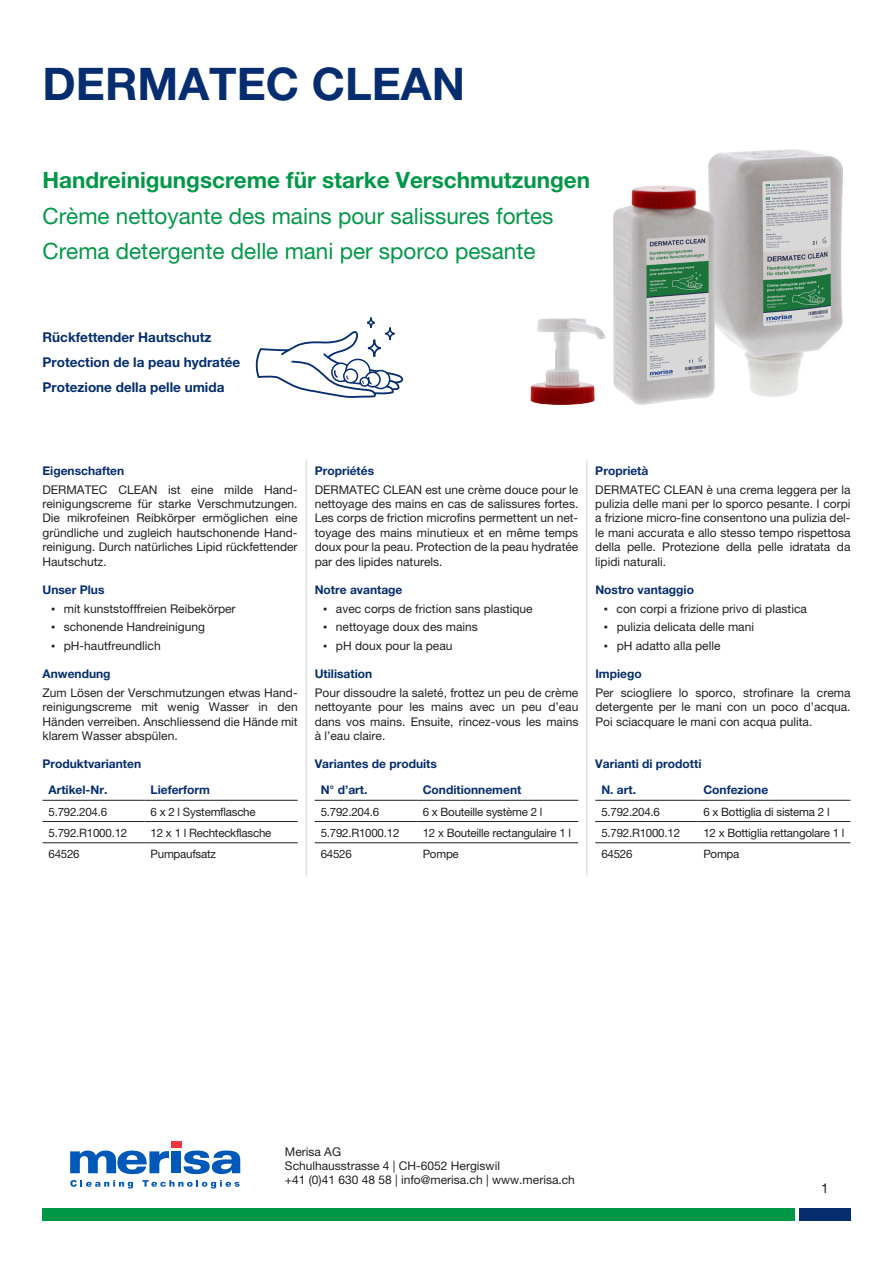
<style>
.page{position:relative;width:893px;height:1263px;background:#fff}
.page>*{position:absolute;margin:0;border:0;box-sizing:border-box;transform-origin:0 0}
.t1{font:700 45px "Helvetica Neue SL";color:#052d6f}
.t2{font:22.5px/35.5px "Helvetica Neue SL";color:#009847}
.t3{font:700 22.5px "Helvetica Neue SL";color:#009847}
.t4{font:700 13.5px/24.8px "Helvetica Neue SL";color:#052d6f}
.t5{font:13.5px "Helvetica Neue SL";color:#231f20}
.t6{font:12px/14.4px "Helvetica Neue SL";color:#231f20;text-align:justify}
.t7{font:700 12px/25.8px "Helvetica Neue SL";color:#052d6f}
.t8{font:11.55px "Helvetica Neue SL";letter-spacing:-.02em;color:#231f20}
.s1{font-family:"Tahoma"}
</style>
<div class="page">
<div style="left:799px;top:1208px;width:51px;height:12px;background:#052d6f"></div>
<svg style="left:70px;top:1180px;width:63px;height:8px"></svg>
<svg style="left:142px;top:1180px;width:98px;height:8px"></svg>
<svg style="left:70px;top:1150px;width:99px;height:24px"></svg>
<div style="left:172px;top:1151px;width:9px;height:22px;background:#0058b8"></div>
<div style="left:171px;top:1142px;width:10px;height:6px;background:#fb333e"></div>
<svg style="left:184px;top:1150px;width:56px;height:24px"></svg>
<div style="left:43px;top:1208px;width:752px;height:12px;background:#009847"></div>
<hr style="left:306px;top:459px;width:1px;height:119px;background:#d1d2d4">
<hr style="left:586px;top:459px;width:1px;height:119px;background:#d1d2d4">
<hr style="left:306px;top:578px;width:1px;height:85px;background:#d1d2d4">
<hr style="left:586px;top:578px;width:1px;height:85px;background:#d1d2d4">
<hr style="left:306px;top:663px;width:1px;height:90px;background:#d1d2d4">
<hr style="left:586px;top:663px;width:1px;height:90px;background:#d1d2d4">
<hr style="left:306px;top:753px;width:1px;height:124px;background:#d1d2d4">
<hr style="left:586px;top:753px;width:1px;height:124px;background:#d1d2d4">
<hr style="left:43px;top:800px;width:102px;height:1px;background:#231f20">
<hr style="left:145px;top:800px;width:153px;height:1px;background:#231f20">
<hr style="left:43px;top:821px;width:102px;height:1px;background:#231f20">
<hr style="left:145px;top:821px;width:153px;height:1px;background:#231f20">
<hr style="left:43px;top:842px;width:102px;height:1px;background:#231f20">
<hr style="left:145px;top:842px;width:153px;height:1px;background:#231f20">
<hr style="left:315px;top:800px;width:102px;height:1px;background:#231f20">
<hr style="left:417px;top:800px;width:161px;height:1px;background:#231f20">
<hr style="left:315px;top:821px;width:102px;height:1px;background:#231f20">
<hr style="left:417px;top:821px;width:161px;height:1px;background:#231f20">
<hr style="left:315px;top:842px;width:102px;height:1px;background:#231f20">
<hr style="left:417px;top:842px;width:161px;height:1px;background:#231f20">
<hr style="left:595px;top:800px;width:102px;height:1px;background:#231f20">
<hr style="left:697px;top:800px;width:153px;height:1px;background:#231f20">
<hr style="left:595px;top:821px;width:102px;height:1px;background:#231f20">
<hr style="left:697px;top:821px;width:153px;height:1px;background:#231f20">
<hr style="left:595px;top:842px;width:102px;height:1px;background:#231f20">
<hr style="left:697px;top:842px;width:153px;height:1px;background:#231f20">
<svg style="left:256px;top:331px;width:147px;height:67px"></svg>
<div style="left:385px;top:327px;width:10px;height:13px;border:2px solid #052d6f;border-radius:50%"></div>
<div style="left:367px;top:339px;width:15px;height:18px;border:2px solid #052d6f;border-radius:50%"></div>
<div style="left:366px;top:317px;width:9px;height:11px;border:2px solid #052d6f;border-radius:50%"></div>
<img style="left:614px;top:150px;width:229px;height:255px">
<img style="left:530px;top:318px;width:76px;height:87px">
<h1 class="t1" style="left:43px;top:56px;width:424px">DERMATEC CLEAN</h1>
<h2 class="t3" style="left:43px;top:166px;width:549px">Handreinigungscreme für starke Verschmutzungen</h2>
<h2 class="t2" style="left:43px;top:198px;width:512px">Crème nettoyante des mains pour salissures fortes<br>Crema detergente delle mani per sporco pesante</h2>
<p class="t4" style="left:43px;top:325px;width:199px">Rückfettender Hautschutz<br>Protection de la peau hydratée<br>Protezione della pelle umida</p>
<p class="t7" style="left:43px;top:457px;width:83px">Eigenschaften</p>
<p class="t6" style="left:43px;top:482px;width:257px">DERMATEC CLEAN ist eine milde Hand&shy;reinigungscreme für starke Verschmutzungen.<br>Die mikrofeinen Reibkörper ermöglichen eine gründliche und zugleich hautschonende Hand&shy;reinigung. Durch natürliches Lipid rückfettender Hautschutz.</p>
<p class="t7" style="left:43px;top:576px;width:64px">Unser Plus</p>
<p class="t6" style="left:51px;top:601px;width:186px"><span class="s1">▪</span> mit kunststofffreien Reibekörper</p>
<p class="t6" style="left:51px;top:619px;width:155px"><span class="s1">▪</span> schonende Handreinigung</p>
<p class="t6" style="left:51px;top:638px;width:111px"><span class="s1">▪</span> pH-hautfreundlich</p>
<p class="t7" style="left:43px;top:661px;width:70px">Anwendung</p>
<p class="t6" style="left:43px;top:685px;width:257px">Zum Lösen der Verschmutzungen etwas Hand&shy;reinigungscreme mit wenig Wasser in den Händen verreiben. Anschliessend die Hände mit klarem Wasser abspülen.</p>
<p class="t7" style="left:49px;top:751px;width:94px;text-indent:-6px">Produktvarianten<br>Artikel-Nr.</p>
<p class="t7" style="left:151px;top:777px;width:61px">Lieferform</p>
<p class="t8" style="left:49px;top:804px;width:60px">5.792.204.6</p>
<p class="t8" style="left:151px;top:804px;width:107px">6 x 2 l Systemflasche</p>
<p class="t8" style="left:49px;top:826px;width:80px">5.792.R1000.12</p>
<p class="t8" style="left:151px;top:826px;width:122px">12 x 1 l Rechteckflasche</p>
<p class="t8" style="left:49px;top:847px;width:33px">64526</p>
<p class="t8" style="left:151px;top:847px;width:67px">Pumpaufsatz</p>
<p class="t7" style="left:315px;top:457px;width:61px">Propriétés</p>
<p class="t6" style="left:315px;top:482px;width:265px">DERMATEC CLEAN est une crème douce pour le nettoyage des mains en cas de salissures fortes.<br>Les corps de friction microfins permettent un net&shy;toyage des mains minutieux et en même temps doux pour la peau. Protection de la peau hydratée par des lipides naturels.</p>
<p class="t7" style="left:315px;top:576px;width:89px">Notre avantage</p>
<p class="t6" style="left:323px;top:601px;width:211px"><span class="s1">▪</span> avec corps de friction sans plastique</p>
<p class="t6" style="left:323px;top:619px;width:156px"><span class="s1">▪</span> nettoyage doux des mains</p>
<p class="t6" style="left:323px;top:638px;width:131px"><span class="s1">▪</span> pH doux pour la peau</p>
<p class="t7" style="left:315px;top:661px;width:59px">Utilisation</p>
<p class="t6" style="left:315px;top:685px;width:265px">Pour dissoudre la saleté, frottez un peu de crème nettoyante pour les mains avec un peu d’eau dans vos mains. Ensuite, rincez-vous les mains à l’eau claire.</p>
<p class="t7" style="left:321px;top:751px;width:118px;text-indent:-6px">Variantes de produits<br>N° d’art.</p>
<p class="t7" style="left:423px;top:777px;width:100px">Conditionnement</p>
<p class="t8" style="left:321px;top:804px;width:60px">5.792.204.6</p>
<p class="t8" style="left:423px;top:804px;width:121px">6 x Bouteille système 2 l</p>
<p class="t8" style="left:321px;top:826px;width:80px">5.792.R1000.12</p>
<p class="t8" style="left:423px;top:826px;width:150px">12 x Bouteille rectangulaire 1 l</p>
<p class="t8" style="left:321px;top:847px;width:33px">64526</p>
<p class="t8" style="left:423px;top:847px;width:38px">Pompe</p>
<p class="t7" style="left:595px;top:457px;width:55px">Proprietà</p>
<p class="t6" style="left:595px;top:482px;width:257px">DERMATEC CLEAN è una crema leggera per la pulizia delle mani per lo sporco pesante. I corpi a frizione micro-fine consentono una pulizia del&shy;le mani accurata e allo stesso tempo rispettosa della pelle. Protezione della pelle idratata da lipidi naturali.</p>
<p class="t7" style="left:595px;top:576px;width:100px">Nostro vantaggio</p>
<p class="t6" style="left:604px;top:601px;width:204px"><span class="s1">▪</span> con corpi a frizione privo di plastica</p>
<p class="t6" style="left:604px;top:619px;width:152px"><span class="s1">▪</span> pulizia delicata delle mani</p>
<p class="t6" style="left:604px;top:638px;width:118px"><span class="s1">▪</span> pH adatto alla pelle</p>
<p class="t7" style="left:595px;top:661px;width:48px">Impiego</p>
<p class="t6" style="left:595px;top:685px;width:257px">Per sciogliere lo sporco, strofinare la crema detergente per le mani con un poco d’acqua.<br>Poi sciacquare le mani con acqua pulita.</p>
<p class="t7" style="left:601px;top:751px;width:102px;text-indent:-6px">Varianti di prodotti<br>N. art.</p>
<p class="t7" style="left:703px;top:777px;width:66px">Confezione</p>
<p class="t8" style="left:601px;top:804px;width:60px">5.792.204.6</p>
<p class="t8" style="left:703px;top:804px;width:128px">6 x Bottiglia di sistema 2 l</p>
<p class="t8" style="left:601px;top:826px;width:80px">5.792.R1000.12</p>
<p class="t8" style="left:703px;top:826px;width:143px">12 x Bottiglia rettangolare 1 l</p>
<p class="t8" style="left:601px;top:847px;width:33px">64526</p>
<p class="t8" style="left:703px;top:847px;width:38px">Pompa</p>
<p class="t6" style="left:285px;top:1144px;width:291px;text-align:left">Merisa AG<br>Schulhausstrasse 4 | CH-6052 Hergiswil<br>+41 (0)41 630 48 58 | info@merisa.ch | www.merisa.ch</p>
<p class="t5" style="left:821px;top:1180px;width:9px">1</p>
</div>
